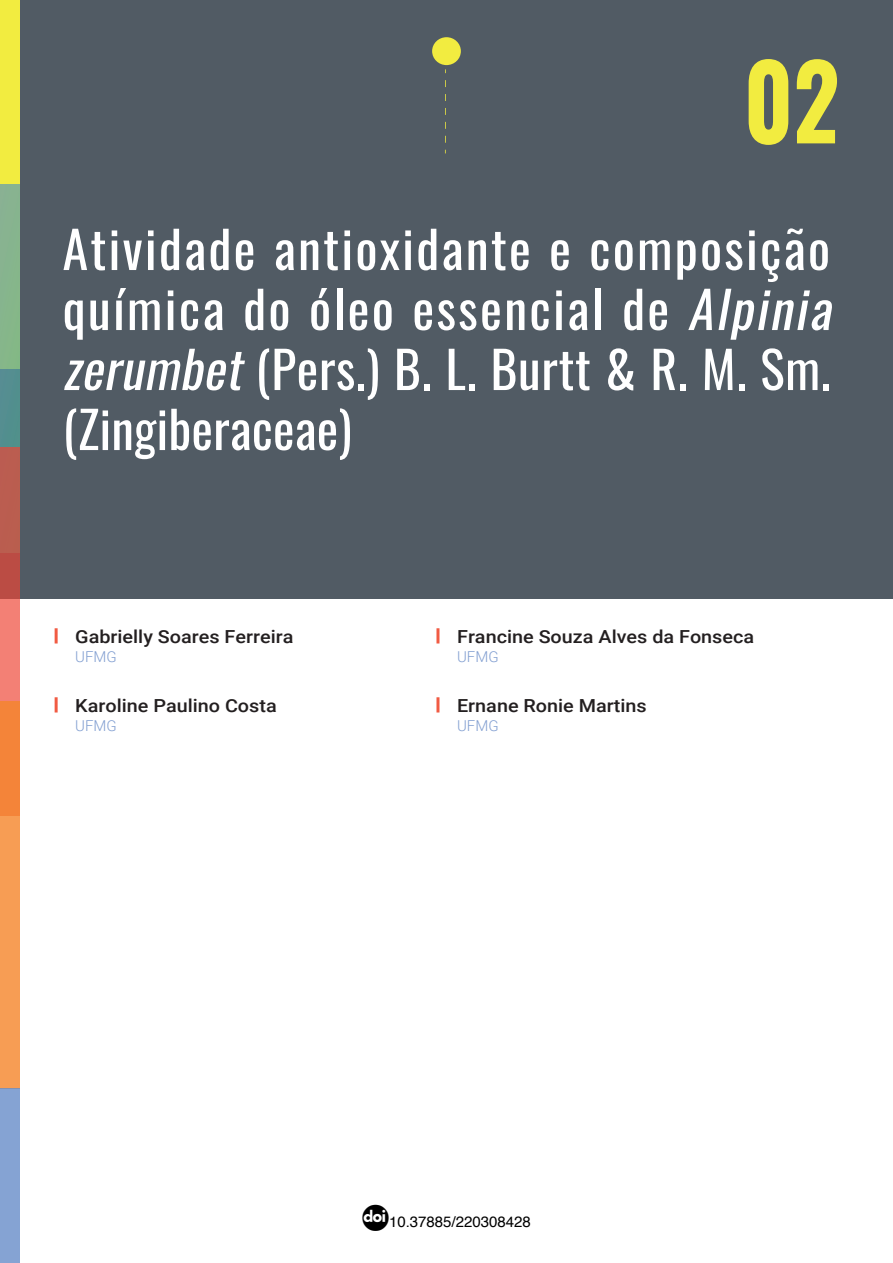
<style>
.page{position:relative;width:893px;height:1263px;background:#515b64}
.page>*{position:absolute;margin:0;border:0;box-sizing:border-box;transform-origin:0 0}
._01_num_cap{font:700 102.6px "Oswald";color:#f2ec40;scale:.88 1}
._01_cap_titulo{font:51px/60px "Oswald";letter-spacing:.04em;color:#fff}
._02_autor{font:500 18px "Roboto";color:#231f20;scale:1.1 1}
.t1{font:15px "Helvetica";color:#000}
._02_instituicao{font:300 15px "Roboto";color:#829fd1}
.s1{font-style:italic}
</style>
<div class="page">
<div style="left:0;top:600px;width:893px;height:663px;background:#fff"></div>
<div style="left:0;top:0;width:20px;height:368px;background:#f2ec40"></div>
<svg style="left:0;top:184px;width:20px;height:263px;background:#76a98d"></svg>
<svg style="left:0;top:447px;width:20px;height:254px;background:#d1685c"></svg>
<div style="left:0;top:701px;width:20px;height:388px;background:linear-gradient(to bottom,#f4863b,#f8a55d)"></div>
<div style="left:0;top:1089px;width:20px;height:174px;background:#85a3d3"></div>
<div style="left:432px;top:37px;width:29px;height:28px;background:#f2ec40;border-radius:50%"></div>
<hr style="left:55px;top:628px;width:3px;height:15px;background:#f15b43">
<hr style="left:55px;top:697px;width:3px;height:15px;background:#f15b43">
<hr style="left:436px;top:628px;width:3px;height:15px;background:#f15b43">
<hr style="left:436px;top:697px;width:3px;height:15px;background:#f15b43">
<p class="_01_num_cap" style="left:744px;top:48px;width:110px">02</p>
<p class="_01_cap_titulo" style="left:63px;top:214px;width:784px">Atividade antioxidante e composição química do óleo essencial de <span class="s1">Alpinia zerumbet</span>(Pers.) B. L. Burtt &amp; R. M. Sm. (Zingiberaceae)</p>
<p class="_02_autor" style="left:75px;top:624px;width:200px">Gabrielly Soares Ferreira</p>
<p class="_02_instituicao" style="left:75px;top:646px;width:43px">UFMG</p>
<p class="_02_autor" style="left:75px;top:693px;width:185px">Karoline Paulino Costa</p>
<p class="_02_instituicao" style="left:75px;top:715px;width:43px">UFMG</p>
<p class="_02_autor" style="left:457px;top:624px;width:272px">Francine Souza Alves da Fonseca</p>
<p class="_02_instituicao" style="left:457px;top:646px;width:43px">UFMG</p>
<p class="_02_autor" style="left:457px;top:693px;width:174px">Ernane Ronie Martins</p>
<p class="_02_instituicao" style="left:457px;top:715px;width:43px">UFMG</p>
<p class="t1" style="left:389px;top:1210px;width:143px">10.37885/220308428</p>
</div>
